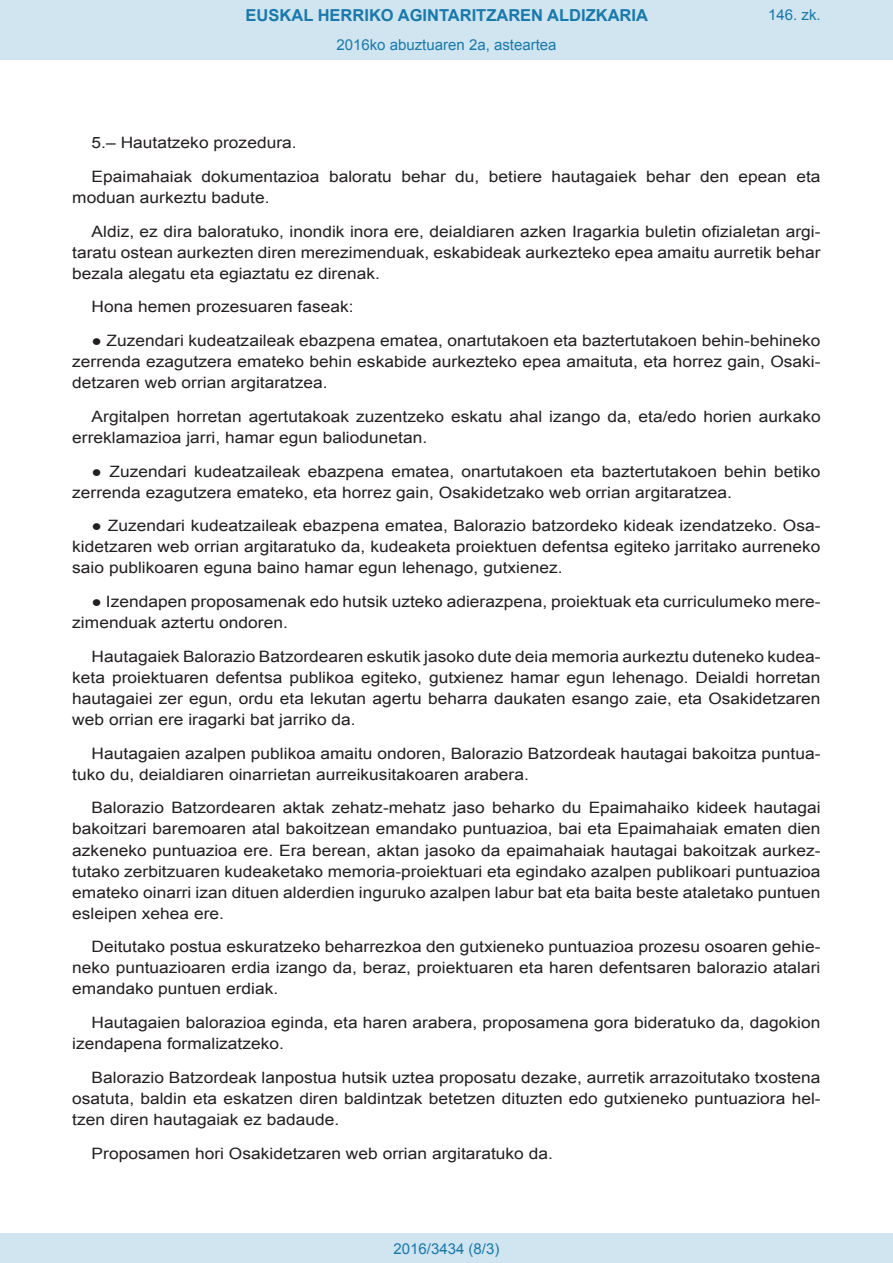
<style>
.page{position:relative;width:893px;height:1263px;background:#fff}
.page>*{position:absolute;margin:0;border:0;box-sizing:border-box;transform-origin:0 0}
.t1{font:700 16.5px "Arial";color:#1879ad}
.BOPVDetalle{font:15.6px/21px "Arial";color:#231f20;text-align:justify;scale:1.11 1}
.Paginacion_Centro{font:15px "Arial";color:#1879ad}
</style>
<div class="page">
<div style="left:0;top:0;width:893px;height:60px;background:#d0e5f0"></div>
<div style="left:0;top:1233px;width:893px;height:30px;background:#d0e5f0"></div>
<p class="t1" style="left:246px;top:4px;width:404px">EUSKAL HERRIKO AGINTARITZAREN ALDIZKARIA</p>
<p class="Paginacion_Centro" style="left:336px;top:35px;width:222px">2016ko abuztuaren 2a, asteartea</p>
<p class="Paginacion_Centro" style="left:768px;top:5px;width:54px">146. zk.</p>
<p class="BOPVDetalle" style="left:92px;top:132px;width:186px">5.– Hautatzeko prozedura.</p>
<p class="BOPVDetalle" style="left:72px;top:166px;width:676px;text-indent:19px">Epaimahaiak dokumentazioa baloratu behar du, betiere hautagaiek behar den epean eta moduan aurkeztu badute.</p>
<p class="BOPVDetalle" style="left:72px;top:221px;width:676px;text-indent:19px">Aldiz, ez dira baloratuko, inondik inora ere, deialdiaren azken Iragarkia buletin ofizialetan argi&shy;taratu ostean aurkezten diren merezimenduak, eskabideak aurkezteko epea amaitu aurretik behar bezala alegatu eta egiaztatu ez direnak.</p>
<p class="BOPVDetalle" style="left:92px;top:297px;width:238px">Hona hemen prozesuaren faseak:</p>
<p class="BOPVDetalle" style="left:72px;top:330px;width:676px;text-indent:19px">● Zuzendari kudeatzaileak ebazpena ematea, onartutakoen eta baztertutakoen behin-behineko zerrenda ezagutzera emateko behin eskabide aurkezteko epea amaituta, eta horrez gain, Osaki&shy;detzaren web orrian argitaratzea.</p>
<p class="BOPVDetalle" style="left:72px;top:406px;width:676px;text-indent:19px">Argitalpen horretan agertutakoak zuzentzeko eskatu ahal izango da, eta/edo horien aurkako erreklamazioa jarri, hamar egun baliodunetan.</p>
<p class="BOPVDetalle" style="left:72px;top:461px;width:676px;text-indent:19px">● Zuzendari kudeatzaileak ebazpena ematea, onartutakoen eta baztertutakoen behin betiko zerrenda ezagutzera emateko, eta horrez gain, Osakidetzako web orrian argitaratzea.</p>
<p class="BOPVDetalle" style="left:72px;top:516px;width:676px;text-indent:19px">● Zuzendari kudeatzaileak ebazpena ematea, Balorazio batzordeko kideak izendatzeko. Osa&shy;kidetzaren web orrian argitaratuko da, kudeaketa proiektuen defentsa egiteko jarritako aurreneko saio publikoaren eguna baino hamar egun lehenago, gutxienez.</p>
<p class="BOPVDetalle" style="left:72px;top:591px;width:676px;text-indent:19px">● Izendapen proposamenak edo hutsik uzteko adierazpena, proiektuak eta curriculumeko mere&shy;zimenduak aztertu ondoren.</p>
<p class="BOPVDetalle" style="left:72px;top:646px;width:676px;text-indent:19px">Hautagaiek Balorazio Batzordearen eskutik jasoko dute deia memoria aurkeztu duteneko kudea&shy;keta proiektuaren defentsa publikoa egiteko, gutxienez hamar egun lehenago. Deialdi horretan hautagaiei zer egun, ordu eta lekutan agertu beharra daukaten esango zaie, eta Osakidetzaren web orrian ere iragarki bat jarriko da.</p>
<p class="BOPVDetalle" style="left:72px;top:743px;width:676px;text-indent:19px">Hautagaien azalpen publikoa amaitu ondoren, Balorazio Batzordeak hautagai bakoitza puntua&shy;tuko du, deialdiaren oinarrietan aurreikusitakoaren arabera.</p>
<p class="BOPVDetalle" style="left:72px;top:798px;width:676px;text-indent:19px">Balorazio Batzordearen aktak zehatz-mehatz jaso beharko du Epaimahaiko kideek hautagai bakoitzari baremoaren atal bakoitzean emandako puntuazioa, bai eta Epaimahaiak ematen dien azkeneko puntuazioa ere. Era berean, aktan jasoko da epaimahaiak hautagai bakoitzak aurkez&shy;tutako zerbitzuaren kudeaketako memoria-proiektuari eta egindako azalpen publikoari puntuazioa emateko oinarri izan dituen alderdien inguruko azalpen labur bat eta baita beste ataletako puntuen esleipen xehea ere.</p>
<p class="BOPVDetalle" style="left:72px;top:936px;width:676px;text-indent:19px">Deitutako postua eskuratzeko beharrezkoa den gutxieneko puntuazioa prozesu osoaren gehie&shy;neko puntuazioaren erdia izango da, beraz, proiektuaren eta haren defentsaren balorazio atalari emandako puntuen erdiak.</p>
<p class="BOPVDetalle" style="left:72px;top:1012px;width:676px;text-indent:19px">Hautagaien balorazioa eginda, eta haren arabera, proposamena gora bideratuko da, dagokion izendapena formalizatzeko.</p>
<p class="BOPVDetalle" style="left:72px;top:1067px;width:676px;text-indent:19px">Balorazio Batzordeak lanpostua hutsik uztea proposatu dezake, aurretik arrazoitutako txostena osatuta, baldin eta eskatzen diren baldintzak betetzen dituzten edo gutxieneko puntuaziora hel&shy;tzen diren hautagaiak ez badaude.</p>
<p class="BOPVDetalle" style="left:92px;top:1143px;width:417px">Proposamen hori Osakidetzaren web orrian argitaratuko da.</p>
<p class="Paginacion_Centro" style="left:393px;top:1238px;width:107px">2016/3434 (8/3)</p>
</div>
